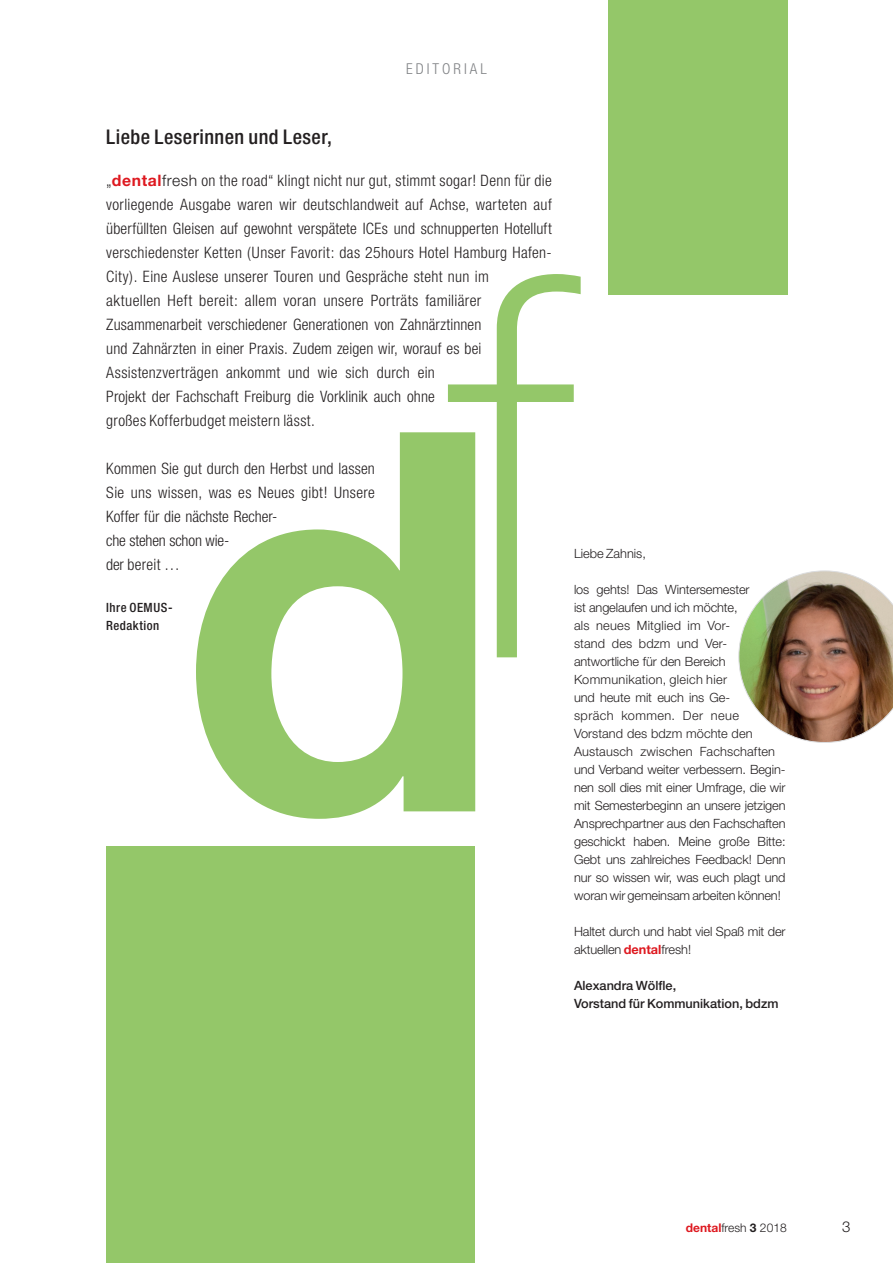
<style>
.page{position:relative;width:893px;height:1263px;background:#fff}
.page>*{position:absolute;margin:0;border:0;box-sizing:border-box;transform-origin:0 0}
.Content{font:500 condensed 20.25px "Helvetica Neue";letter-spacing:.02em;color:#231f20}
.Content-2{font:300 condensed 15.75px/24px "Helvetica Neue";letter-spacing:.02em;color:#231f20}
.Header_Category{font:300 condensed 15px "Helvetica Neue";letter-spacing:.2em;color:#808285}
.Pagenumber{font:300 15px "Helvetica Neue";color:#231f20}
.Content-3{font:300 12.75px/18px "Helvetica Neue";letter-spacing:-.01em;color:#231f20}
.Content-4{font:500 12.75px/18px "Helvetica Neue";color:#231f20}
.Content-5{font:500 condensed 12.75px/18px "Helvetica Neue";letter-spacing:.04em;color:#231f20}
.Footer_Pubname_Numbe{font:300 12px "Helvetica Neue";color:#231f20}
.s1{font-weight:700;font-stretch:normal;color:#de1920}
.s2{font-stretch:normal}
.s3{font-weight:700;color:#de1920}
.s4{font-weight:700}
</style>
<div class="page">
<div style="left:608px;top:0;width:179px;height:294px;background:#94c769"></div>
<div style="left:106px;top:846px;width:369px;height:417px;background:#94c769"></div>
<svg style="left:196px;top:432px;width:279px;height:387px;fill:#94c769"></svg>
<svg style="left:448px;top:274px;width:133px;height:383px"></svg>
<img style="left:738px;top:570px;width:155px;height:173px">
<p class="Header_Category" style="left:406px;top:60px;width:82px">EDITORIAL</p>
<p class="Content" style="left:106px;top:125px;width:227px">Liebe Leserinnen und Leser,</p>
<p class="Content-2" style="left:106px;top:168px;width:447px">„<span class="s1">dental</span><span class="s2">fresh</span> on the road“ klingt nicht nur gut, stimmt sogar! Denn für die vorliegende Ausgabe waren wir deutschlandweit auf Achse, warteten auf überfüllten Gleisen auf gewohnt verspätete ICEs und schnupperten Hotelluft verschiedenster Ketten (Unser Favorit: das 25hours Hotel Hamburg Hafen-City). Eine Auslese unserer Touren und Gespräche steht nun im<br>aktuellen Heft bereit: allem voran unsere Porträts familiärer Zusammenarbeit verschiedener Generationen von Zahnärztinnen<br>und Zahnärzten in einer Praxis. Zudem zeigen wir, worauf es bei Assistenzverträgen ankommt und wie sich durch ein<br>Projekt der Fachschaft Freiburg die Vorklinik auch ohne<br>großes Kofferbudget meistern lässt.</p>
<p class="Content-2" style="left:106px;top:456px;width:270px">Kommen Sie gut durch den Herbst und lassen<br>Sie uns wissen, was es Neues gibt! Unsere<br>Koffer für die nächste Recher-<br>che stehen schon wie-<br>der bereit …</p>
<p class="Content-5" style="left:106px;top:598px;width:68px">Ihre OEMUS-<br>Redaktion</p>
<p class="Content-3" style="left:574px;top:544px;width:73px">Liebe Zahnis,</p>
<p class="Content-3" style="left:574px;top:580px;width:213px">los gehts! Das Wintersemester<br>ist angelaufen und ich möchte,<br>als neues Mitglied im Vor-<br>stand des bdzm und Ver&shy;antwortliche für den Bereich<br>Kommunikation, gleich hier<br>und heute mit euch ins Ge-<br>spräch kommen. Der neue<br>Vorstand des bdzm möchte den<br>Austausch zwischen Fachschaften und Verband weiter verbessern. Begin&shy;nen soll dies mit einer Umfrage, die wir mit Semesterbeginn an unsere jetzigen<br>Ansprechpartner aus den Fachschaften geschickt haben. Meine große Bitte:<br>Gebt uns zahlreiches Feedback! Denn nur so wissen wir, was euch plagt und woran wir gemeinsam arbeiten können!</p>
<p class="Content-3" style="left:574px;top:922px;width:213px">Haltet durch und habt viel Spaß mit der aktuellen <span class="s3">dental</span>fresh!</p>
<p class="Content-4" style="left:574px;top:976px;width:206px">Alexandra Wölfle,<br>Vorstand für Kommunikation, bdzm</p>
<p class="Footer_Pubname_Numbe" style="left:686px;top:1221px;width:102px"><span class="s3">dental</span>fresh <span class="s4">3</span> 2018</p>
<p class="Pagenumber" style="left:842px;top:1218px;width:10px">3</p>
</div>
